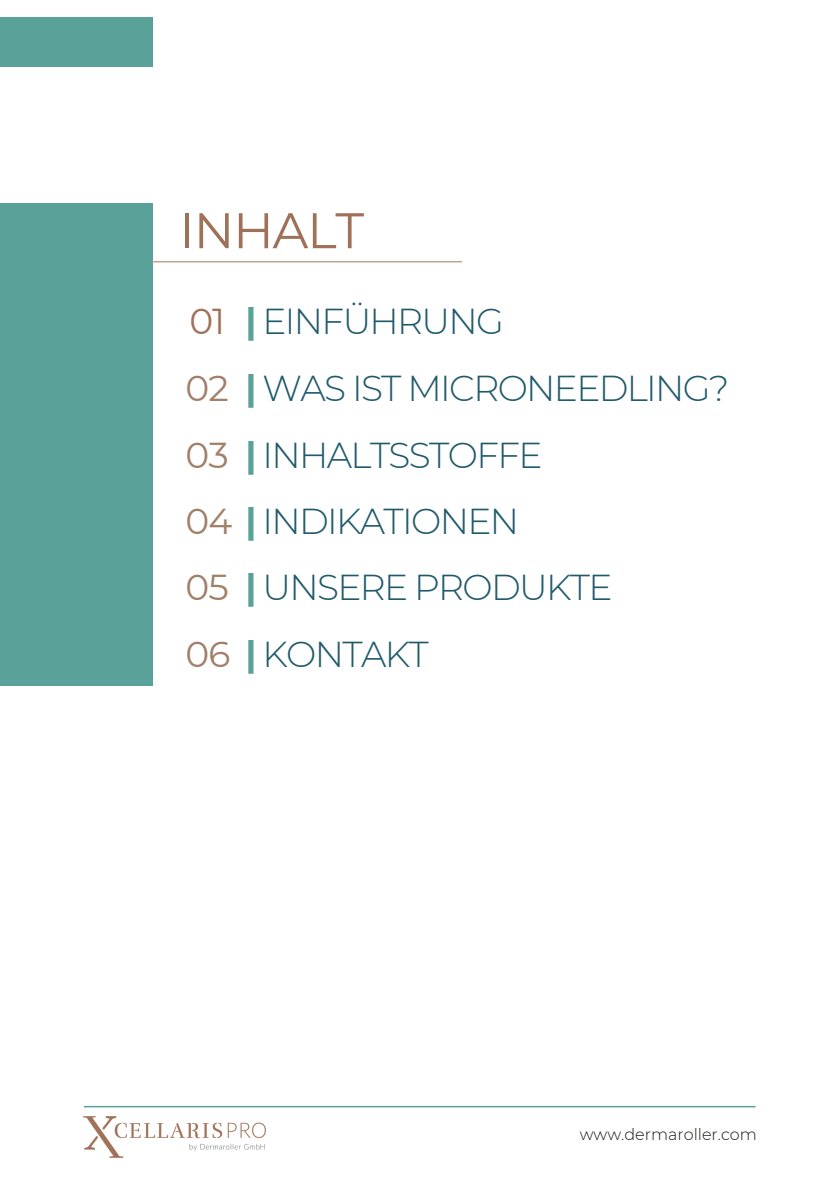
<style>
.page{position:relative;width:839px;height:1191px;background:#fff}
.page>*{position:absolute;margin:0;border:0;box-sizing:border-box;transform-origin:0 0}
.t1{font:50px "Montserrat";letter-spacing:-.025em;color:#a07159}
.t2{font:300 36px "Montserrat";letter-spacing:-.045em;color:#205a6b}
.t3{font:36px "Montserrat";color:#a17f68}
.t4{font:36px "Montserrat";color:#a07159}
.t5{font:300 16px "Montserrat";color:#1e1815}
.s1{font-weight:700;color:#5aa199}
.s2{font-weight:400;color:#a17f68}
</style>
<div class="page">
<div style="left:0;top:203px;width:152px;height:483px;background:#5aa199"></div>
<div style="left:0;top:17px;width:152px;height:50px;background:#5aa199"></div>
<hr style="left:84px;top:1106px;width:671px;height:1px;background:#5aa199">
<img style="left:84px;top:1117px;width:181px;height:40px">
<hr style="left:152px;top:261px;width:310px;height:1px;background:#bfa293">
<h1 class="t1" style="left:180px;top:200px;width:186px">INHALT</h1>
<p class="t2" style="left:245px;top:299px;width:260px"><span class="s1">|</span> EINFÜHRUNG</p>
<p class="t2" style="left:245px;top:367px;width:485px"><span class="s1">|</span> WAS IST MICRONEEDLING?</p>
<p class="t2" style="left:245px;top:434px;width:298px"><span class="s1">|</span> INHALTSSTOFFE</p>
<h2 class="t2" style="left:186px;top:499px;width:335px"><span class="s2">04</span> <span class="s1">|</span> INDIKATIONEN</h2>
<p class="t2" style="left:245px;top:565px;width:368px"><span class="s1">|</span> UNSERE PRODUKTE</p>
<h2 class="t2" style="left:186px;top:632px;width:244px"><span class="s2">06</span> <span class="s1">|</span> KONTAKT</h2>
<p class="t4" style="left:189px;top:299px;width:37px">01</p>
<h2 class="t3" style="left:186px;top:367px;width:45px">02</h2>
<p class="t3" style="left:186px;top:434px;width:45px">03</p>
<p class="t3" style="left:185px;top:565px;width:45px">05</p>
<p class="t5" style="left:579px;top:1125px;width:179px">www.dermaroller.com</p>
</div>
